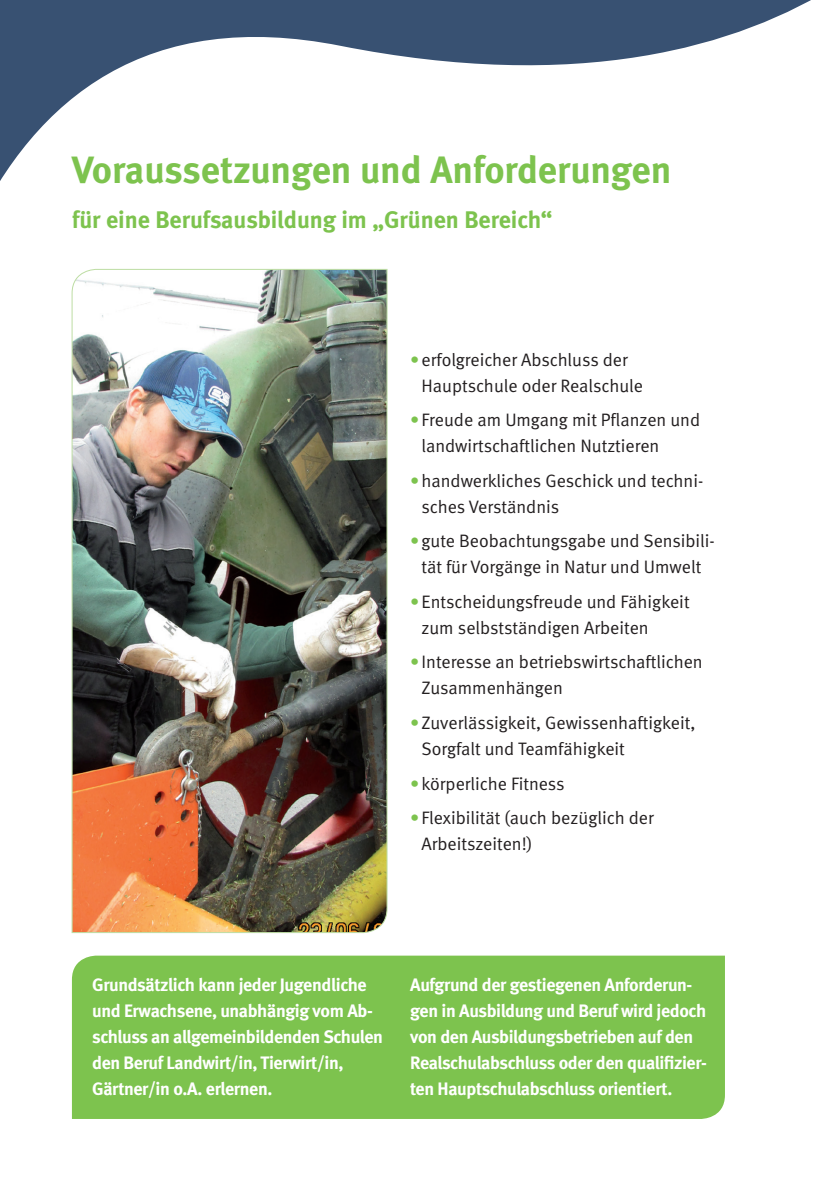
<style>
.page{position:relative;width:840px;height:1191px;background:#fff}
.page>*{position:absolute;margin:0;border:0;box-sizing:border-box;transform-origin:0 0}
.t1{font:700 38px "Meta";letter-spacing:-.005em;color:#7dc34e}
.t2{font:700 24px "Meta";color:#7dc34e}
.t3{font:18px/26px "Meta Normal";color:#231f20}
.t4{font:700 18px/26px "Meta";letter-spacing:-.02em;color:#fff}
.s1{color:#7dc34e}
</style>
<div class="page">
<svg style="left:0;top:0;width:811px;height:181px"></svg>
<div style="left:72px;top:955px;width:652px;height:164px;background:#7dc34e"></div>
<img style="left:71px;top:268px;width:317px;height:665px">
<h1 class="t1" style="left:72px;top:147px;width:600px">Voraussetzungen und Anforderungen</h1>
<h2 class="t2" style="left:72px;top:205px;width:481px">für eine Berufsausbildung im „Grünen Bereich“</h2>
<p class="t3" style="left:421px;top:346px;width:223px;text-indent:-11px"><span class="s1">•</span>erfolgreicher Abschluss der<br>Hauptschule oder Realschule</p>
<p class="t3" style="left:421px;top:407px;width:280px;text-indent:-11px"><span class="s1">•</span>Freude am Umgang mit Pflanzen und landwirtschaftlichen Nutztieren</p>
<p class="t3" style="left:421px;top:467px;width:283px;text-indent:-11px"><span class="s1">•</span>handwerkliches Geschick und techni&shy;sches Verständnis</p>
<p class="t3" style="left:410px;top:528px;width:306px;text-align:center"><span class="s1">•</span>gute Beobachtungsgabe und Sensibili&shy;tät für Vorgänge in Natur und Umwelt</p>
<p class="t3" style="left:421px;top:588px;width:269px;text-indent:-11px"><span class="s1">•</span>Entscheidungsfreude und Fähigkeit zum selbstständigen Arbeiten</p>
<p class="t3" style="left:421px;top:649px;width:282px;text-indent:-11px"><span class="s1">•</span>Interesse an betriebswirtschaftlichen<br>Zusammenhängen</p>
<p class="t3" style="left:421px;top:709px;width:275px;text-indent:-11px"><span class="s1">•</span>Zuverlässigkeit, Gewissenhaftigkeit,<br>Sorgfalt und Teamfähigkeit</p>
<p class="t3" style="left:410px;top:770px;width:156px"><span class="s1">•</span>körperliche Fitness</p>
<p class="t3" style="left:421px;top:804px;width:234px;text-indent:-11px"><span class="s1">•</span>Flexibilität (auch bezüglich der<br>Arbeitszeiten!)</p>
<p class="t4" style="left:92px;top:971px;width:292px">Grundsätzlich kann jeder Jugendliche und Erwachsene, unabhängig vom Ab&shy;schluss an allgemeinbildenden Schulen den Beruf Landwirt/in, Tierwirt/in, Gärtner/in o.A. erlernen.</p>
<p class="t4" style="left:410px;top:971px;width:298px">Aufgrund der gestiegenen Anforderun&shy;gen in Ausbildung und Beruf wird jedoch von den Ausbildungsbetrieben auf den Realschulabschluss oder den qualifizier&shy;ten Hauptschulabschluss orientiert.</p>
</div>
